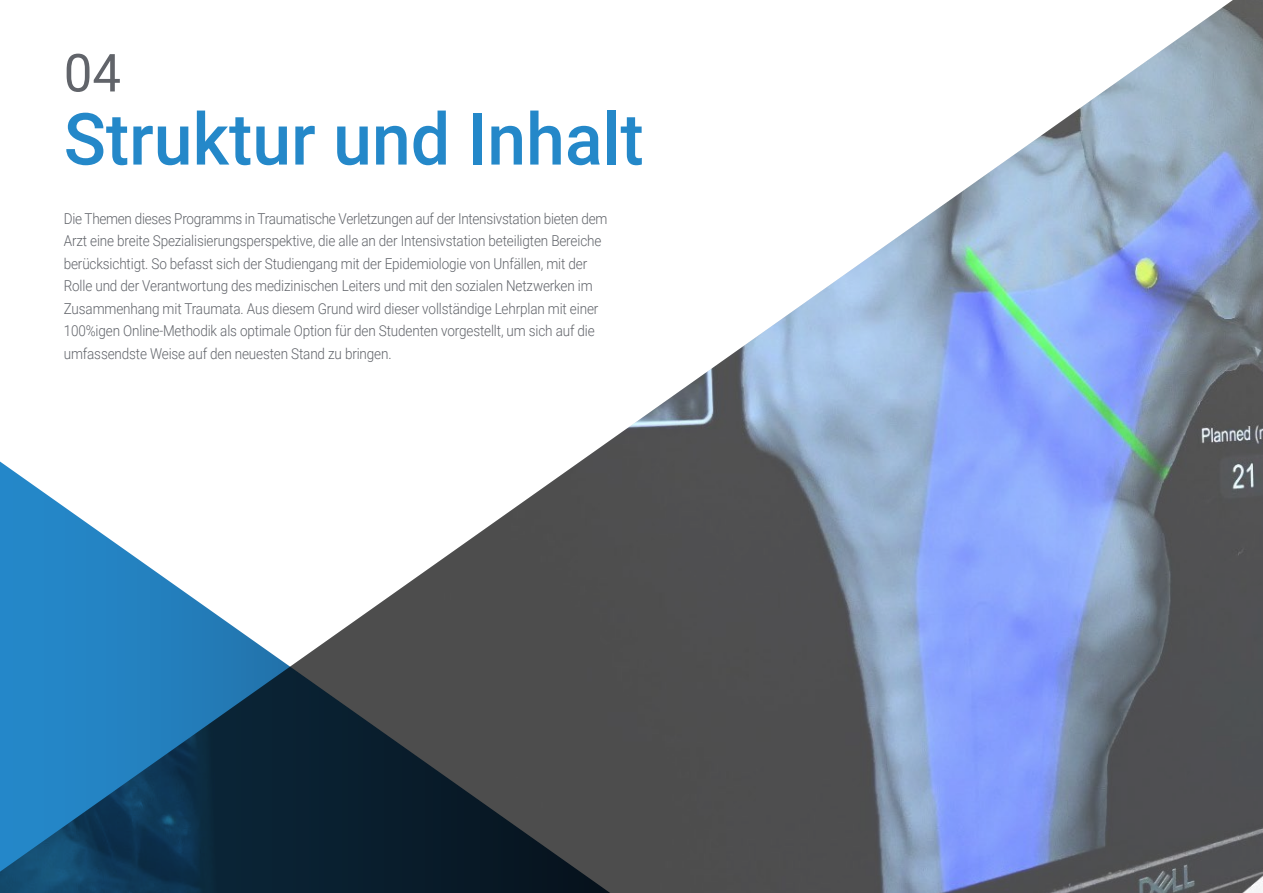
<style>
.page{position:relative;width:1263px;height:893px;background:#fff}
.page>*{position:absolute;margin:0;border:0;box-sizing:border-box;transform-origin:0 0}
.t1{font:500 72px "Roboto";color:#2488c9}
.t2{font:52.5px "Roboto";color:#61646a}
.t3{font:300 15px/22.5px "Roboto";letter-spacing:-.01em;color:#61646a;scale:.9 1}
</style>
<div class="page">
<img style="left:602px;top:0;width:661px;height:893px">
<svg style="left:0;top:446px;width:640px;height:447px"></svg>
<h2 class="t2" style="left:64px;top:36px;width:59px">04</h2>
<h1 class="t1" style="left:64px;top:89px;width:581px">Struktur und Inhalt</h1>
<p class="t3" style="left:64px;top:207px;width:605px">Die Themen dieses Programms in Traumatische Verletzungen auf der Intensivstation bieten dem Arzt eine breite Spezialisierungsperspektive, die alle an der Intensivstation beteiligten Bereiche berücksichtigt. So befasst sich der Studiengang mit der Epidemiologie von Unfällen, mit der Rolle und der Verantwortung des medizinischen Leiters und mit den sozialen Netzwerken im Zusammenhang mit Traumata. Aus diesem Grund wird dieser vollständige Lehrplan mit einer 100%igen Online-Methodik als optimale Option für den Studenten vorgestellt, um sich auf die umfassendste Weise auf den neuesten Stand zu bringen.</p>
</div>
